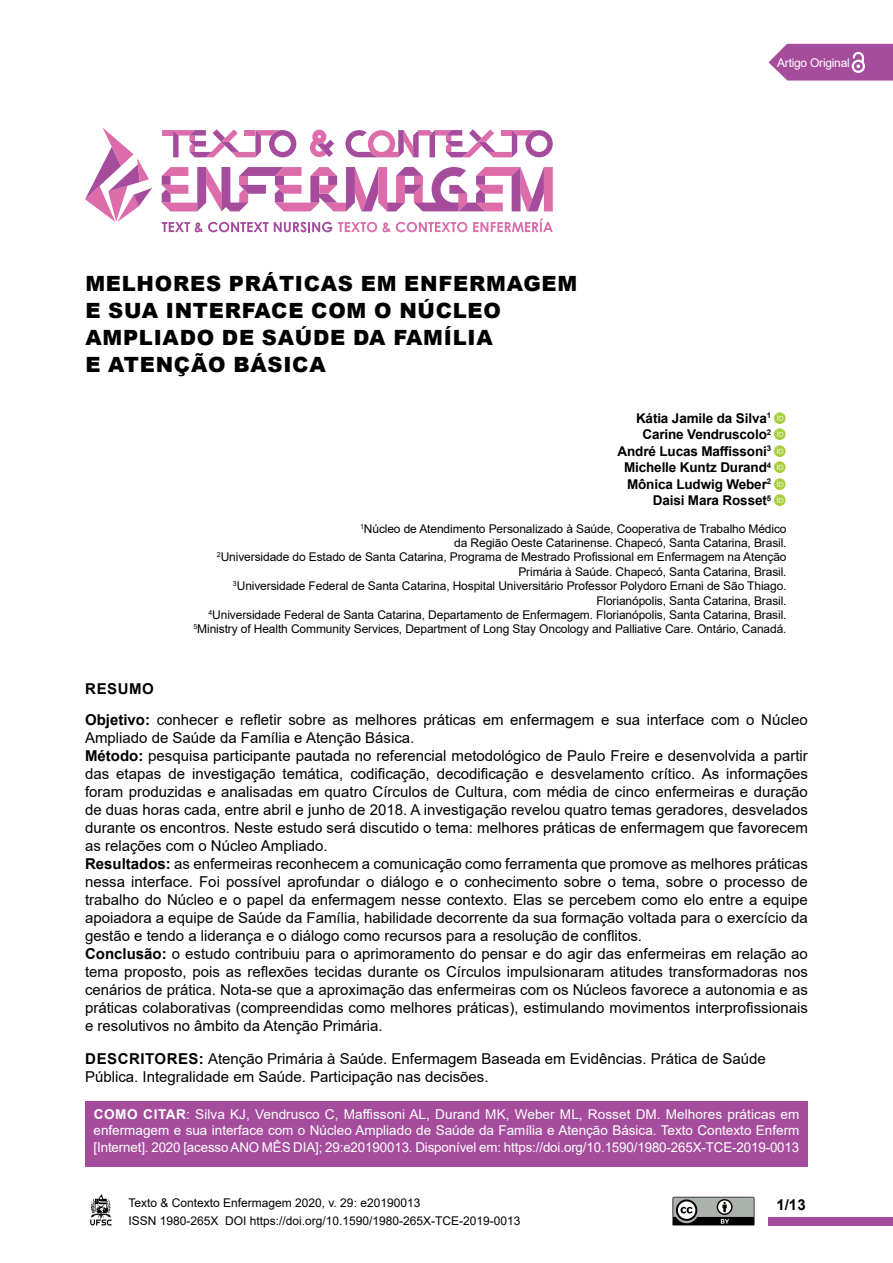
<style>
.page{position:relative;width:893px;height:1263px;background:#fff}
.page>*{position:absolute;margin:0;border:0;box-sizing:border-box;transform-origin:0 0}
.t1{font:900 21px/27px "Arial";letter-spacing:.035em;color:#000}
.t2{font:15px/18px "Arial";color:#000}
.t3{font:700 15px "Arial";color:#000}
.t4{font:13.5px/16.2px "Arial";letter-spacing:-.01em;color:#fff;text-align:justify}
.t5{font:700 13.5px/16.5px "Arial";letter-spacing:-.01em;color:#000;text-align:right}
.t6{font:12px/14.4px "Arial";letter-spacing:-.01em;color:#000}
.t7{font:12px "Arial";letter-spacing:-.02em;color:#fff}
.s1{font-weight:700}
</style>
<div class="page">
<div style="left:769px;top:1217px;width:124px;height:8px;background:#a54d9c"></div>
<svg style="left:90px;top:1194px;width:22px;height:31px"></svg>
<svg style="left:162px;top:167px;width:391px;height:45px"></svg>
<div style="left:162px;top:130px;width:11px;height:6px;background:#dd6daa"></div>
<svg style="left:173px;top:129px;width:123px;height:28px"></svg>
<svg style="left:310px;top:129px;width:243px;height:28px"></svg>
<svg style="left:162px;top:222px;width:106px;height:10px"></svg>
<svg style="left:274px;top:222px;width:58px;height:10px"></svg>
<svg style="left:338px;top:222px;width:129px;height:10px"></svg>
<svg style="left:473px;top:219px;width:80px;height:13px"></svg>
<svg style="left:85px;top:128px;width:67px;height:94px"></svg>
<svg style="left:768px;top:44px;width:125px;height:37px;background:#af61a7"></svg>
<svg style="left:672px;top:1197px;width:83px;height:29px;background:#777b78"></svg>
<div style="left:85px;top:1101px;width:723px;height:66px;background:#a54d9c"></div>
<h1 class="t1" style="left:85px;top:270px;width:493px">MELHORES PRÁTICAS EM ENFERMAGEM<br>E SUA INTERFACE COM O NÚCLEO<br>AMPLIADO DE SAÚDE DA FAMÍLIA<br>E ATENÇÃO BÁSICA</h1>
<p class="t7" style="left:777px;top:54px;width:74px">Artigo Original</p>
<p class="t5" style="left:617px;top:410px;width:155px">Kátia Jamile da Silva<sup>1<br></sup>Carine Vendruscolo<sup>2<br></sup>André Lucas Maffissoni<sup>3<br></sup>Michelle Kuntz Durand<sup>4<br></sup>Mônica Ludwig Weber<sup>2<br></sup>Daisi Mara Rosset<sup>5</sup></p>
<p class="t6" style="left:193px;top:521px;width:595px;text-align:right"><sup>1</sup>Núcleo de Atendimento Personalizado à Saúde, Cooperativa de Trabalho Médico<br>da Região Oeste Catarinense. Chapecó, Santa Catarina, Brasil.<br><sup>2</sup>Universidade do Estado de Santa Catarina, Programa de Mestrado Profissional em Enfermagem na Atenção Primária à Saúde. Chapecó, Santa Catarina, Brasil.<br><sup>3</sup>Universidade Federal de Santa Catarina, Hospital Universitário Professor Polydoro Ernani de São Thiago.<br>Florianópolis, Santa Catarina, Brasil.<br><sup>4</sup>Universidade Federal de Santa Catarina, Departamento de Enfermagem. Florianópolis, Santa Catarina, Brasil.<br><sup>5</sup>Ministry of Health Community Services, Department of Long Stay Oncology and Palliative Care. Ontário, Canadá.</p>
<p class="t2" style="left:85px;top:673px;width:724px;line-height:30.8px"><span class="s1">RESUMO<br>Objetivo:</span> conhecer e refletir sobre as melhores práticas em enfermagem e sua interface com o Núcleo</p>
<p class="t2" style="left:85px;top:728px;width:724px">Ampliado de Saúde da Família e Atenção Básica.<br><span class="s1">Método:</span> pesquisa participante pautada no referencial metodológico de Paulo Freire e desenvolvida a partir das etapas de investigação temática, codificação, decodificação e desvelamento crítico. As informações foram produzidas e analisadas em quatro Círculos de Cultura, com média de cinco enfermeiras e duração de duas horas cada, entre abril e junho de 2018. A investigação revelou quatro temas geradores, desvelados durante os encontros. Neste estudo será discutido o tema: melhores práticas de enfermagem que favorecem as relações com o Núcleo Ampliado.<br><span class="s1">Resultados:</span> as enfermeiras reconhecem a comunicação como ferramenta que promove as melhores práticas nessa interface. Foi possível aprofundar o diálogo e o conhecimento sobre o tema, sobre o processo de trabalho do Núcleo e o papel da enfermagem nesse contexto. Elas se percebem como elo entre a equipe apoiadora a equipe de Saúde da Família, habilidade decorrente da sua formação voltada para o exercício da gestão e tendo a liderança e o diálogo como recursos para a resolução de conflitos.<br><span class="s1">Conclusão:</span> o estudo contribuiu para o aprimoramento do pensar e do agir das enfermeiras em relação ao tema proposto, pois as reflexões tecidas durante os Círculos impulsionaram atitudes transformadoras nos cenários de prática. Nota-se que a aproximação das enfermeiras com os Núcleos favorece a autonomia e as práticas colaborativas (compreendidas como melhores práticas), estimulando movimentos interprofissionais e resolutivos no âmbito da Atenção Primária.</p>
<p class="t2" style="left:85px;top:1049px;width:682px"><span class="s1">DESCRITORES:</span> Atenção Primária à Saúde. Enfermagem Baseada em Evidências. Prática de Saúde<br>Pública. Integralidade em Saúde. Participação nas decisões.</p>
<p class="t4" style="left:94px;top:1106px;width:707px"><span class="s1">COMO CITAR</span>: Silva KJ, Vendrusco C, Maffissoni AL, Durand MK, Weber ML, Rosset DM. Melhores práticas em enfermagem e sua interface com o Núcleo Ampliado de Saúde da Família e Atenção Básica. Texto Contexto Enferm [Internet]. 2020 [acesso ANO MÊS DIA]; 29:e20190013. Disponível em: https://doi.org/10.1590/1980-265X-TCE-2019-0013</p>
<p class="t6" style="left:128px;top:1194px;width:394px;line-height:18px">Texto &amp; Contexto Enfermagem 2020, v. 29: e20190013<br>ISSN 1980-265X DOI https://doi.org/10.1590/1980-265X-TCE-2019-0013</p>
<p class="t3" style="left:776px;top:1194px;width:31px">1/13</p>
</div>
